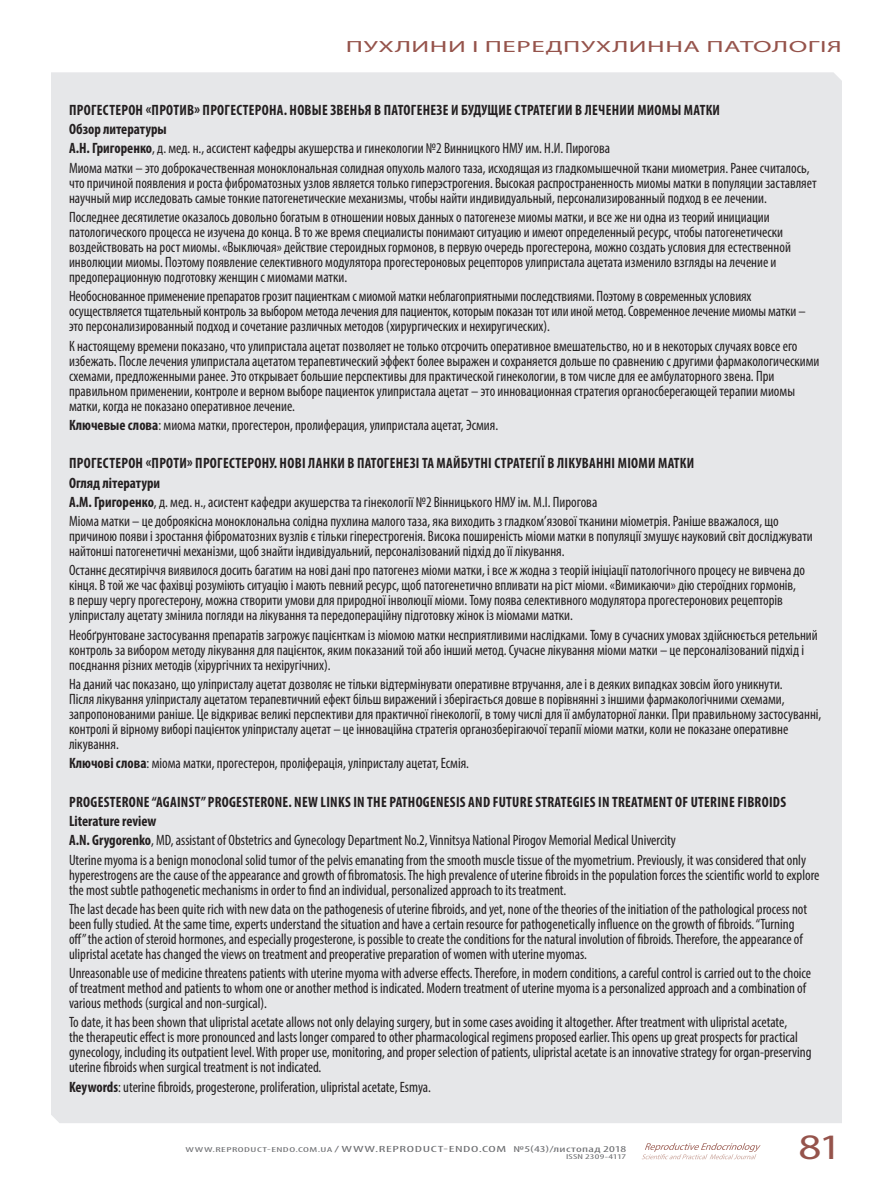
<style>
.page{position:relative;width:893px;height:1187px;background:#fff}
.page>*{position:absolute;margin:0;border:0;box-sizing:border-box;transform-origin:0 0}
.t1{font:35.85px "Myriad Pro";color:#95534b;scale:1.25 1}
.t2{font:16.2px "Myriad Pro";letter-spacing:.02em;color:#95534b;scale:1.67 1}
.t3{font:condensed 15px/15px "Myriad Pro";color:#231f20}
.t4{font:condensed 9px "Myriad Pro";letter-spacing:.035em;color:#6c6d70;scale:1.82 1}
.t5{font:condensed 7.2px "Myriad Pro";letter-spacing:.01em;color:#6c6d70;scale:1.67 1}
.s1{font-weight:700}
.s2{font-size:7.2px}
</style>
<div class="page">
<svg style="left:642px;top:1143px;width:119px;height:16px"></svg>
<div style="left:51px;top:72px;width:791px;height:1051px;background:#e6e7e9"></div>
<p class="t2" style="left:346px;top:36px;width:298px">ПУХЛИНИ І ПЕРЕДПУХЛИННА ПАТОЛОГІЯ</p>
<p class="t3" style="left:69px;top:100px;width:742px;line-height:19.2px"><span class="s1">ПРОГЕСТЕРОН «ПРОТИВ» ПРОГЕСТЕРОНА. НОВЫЕ ЗВЕНЬЯ В ПАТОГЕНЕЗЕ И БУДУЩИЕ СТРАТЕГИИ В ЛЕЧЕНИИ МИОМЫ МАТКИ<br>Обзор литературы<br>А.Н. Григоренко</span>, д. мед. н., ассистент кафедры акушерства и гинекологии №2 Винницкого НМУ им. Н.И. Пирогова<br>Миома матки – это доброкачественная моноклональная солидная опухоль малого таза, исходящая из гладкомышечной ткани миометрия. Ранее считалось,</p>
<p class="t3" style="left:69px;top:175px;width:749px">что причиной появления и роста фиброматозных узлов является только гиперэстрогения. Высокая распространенность миомы матки в популяции заставляет научный мир исследовать самые тонкие патогенетические механизмы, чтобы найти индивидуальный, персонализированный подход в ее лечении.</p>
<p class="t3" style="left:69px;top:209px;width:723px">Последнее десятилетие оказалось довольно богатым в отношении новых данных о патогенезе миомы матки, и все же ни одна из теорий инициации патологического процесса не изучена до конца. В то же время специалисты понимают ситуацию и имеют определенный ресурс, чтобы патогенетически воздействовать на рост миомы. «Выключая» действие стероидных гормонов, в первую очередь прогестерона, можно создать условия для естественной инволюции миомы. Поэтому появление селективного модулятора прогестероновых рецепторов улипристала ацетата изменило взгляды на лечение и предоперационную подготовку женщин с миомами матки.</p>
<p class="t3" style="left:69px;top:288px;width:738px">Необоснованное применение препаратов грозит пациенткам с миомой матки неблагоприятными последствиями. Поэтому в современных условиях осуществляется тщательный контроль за выбором метода лечения для пациенток, которым показан тот или иной метод. Современное лечение миомы матки – это персонализированный подход и сочетание различных методов (хирургических и нехиругических).</p>
<p class="t3" style="left:69px;top:338px;width:752px">К настоящему времени показано, что улипристала ацетат позволяет не только отсрочить оперативное вмешательство, но и в некоторых случаях вовсе его избежать. После лечения улипристала ацетатом терапевтический эффект более выражен и сохраняется дольше по сравнению с другими фармакологическими схемами, предложенными ранее. Это открывает большие перспективы для практической гинекологии, в том числе для ее амбулаторного звена. При правильном применении, контроле и верном выборе пациенток улипристала ацетат – это инновационная стратегия органосберегающей терапии миомы матки, когда не показано оперативное лечение.</p>
<p class="t3" style="left:69px;top:417px;width:431px"><span class="s1">Ключевые слова</span>: миома матки, прогестерон, пролиферация, улипристала ацетат, Эсмия.</p>
<p class="t3" style="left:69px;top:453px;width:711px;line-height:19.2px"><span class="s1">ПРОГЕСТЕРОН «ПРОТИ» ПРОГЕСТЕРОНУ. НОВІ ЛАНКИ В ПАТОГЕНЕЗІ ТА МАЙБУТНІ СТРАТЕГІЇ В ЛІКУВАННІ МІОМИ МАТКИ<br>Огляд літератури<br>А.М. Григоренко</span>, д. мед. н., асистент кафедри акушерства та гінекології №2 Вінницького НМУ ім. М.І. Пирогова<br>Міома матки – це доброякісна моноклональна солідна пухлина малого таза, яка виходить з гладком’язової тканини міометрія. Раніше вважалося, що</p>
<p class="t3" style="left:69px;top:528px;width:745px">причиною появи і зростання фіброматозних вузлів є тільки гіперестрогенія. Висока поширеність міоми матки в популяції змушує науковий світ досліджувати найтонші патогенетичні механізми, щоб знайти індивідуальний, персоналізований підхід до її лікування.</p>
<p class="t3" style="left:69px;top:562px;width:738px">Останнє десятиріччя виявилося досить багатим на нові дані про патогенез міоми матки, і все ж жодна з теорій ініціації патологічного процесу не вивчена до кінця. В той же час фахівці розуміють ситуацію і мають певний ресурс, щоб патогенетично впливати на ріст міоми. «Вимикаючи» дію стероїдних гормонів, в першу чергу прогестерону, можна створити умови для природної інволюції міоми. Тому поява селективного модулятора прогестеронових рецепторів уліпристалу ацетату змінила погляди на лікування та передопераційну підготовку жінок із міомами матки.</p>
<p class="t3" style="left:69px;top:627px;width:750px">Необґрунтоване застосування препаратів загрожує пацієнткам із міомою матки несприятливими наслідками. Тому в сучасних умовах здійснюється ретельний контроль за вибором методу лікування для пацієнток, яким показаний той або інший метод. Сучасне лікування міоми матки – це персоналізований підхід і поєднання різних методів (хірургічних та нехіругічних).</p>
<p class="t3" style="left:69px;top:676px;width:754px">На даний час показано, що уліпристалу ацетат дозволяє не тільки відтермінувати оперативне втручання, але і в деяких випадках зовсім його уникнути.<br>Після лікування уліпристалу ацетатом терапевтичний ефект більш виражений і зберігається довше в порівнянні з іншими фармакологічними схемами, запропонованими раніше. Це відкриває великі перспективи для практичної гінекології, в тому числі для її амбулаторної ланки. При правильному застосуванні, контролі й вірному виборі пацієнток уліпристалу ацетат – це інноваційна стратегія органозберігаючої терапії міоми матки, коли не показане оперативне лікування.</p>
<p class="t3" style="left:69px;top:755px;width:402px"><span class="s1">Ключові слова</span>: міома матки, прогестерон, проліферація, уліпристалу ацетат, Есмія.</p>
<p class="t3" style="left:69px;top:792px;width:739px;line-height:19.2px"><span class="s1">PROGESTERONE “AGAINST” PROGESTERONE. NEW LINKS IN THE PATHOGENESIS AND FUTURE STRATEGIES IN TREATMENT OF UTERINE FIBROIDS Literature review<br>A.N. Grygorenko</span>, MD, assistant of Obstetrics and Gynecology Department No.2, Vinnitsya National Pirogov Memorial Medical Univercity<br>Uterine myoma is a benign monoclonal solid tumor of the pelvis emanating from the smooth muscle tissue of the myometrium. Previously, it was considered that only</p>
<p class="t3" style="left:69px;top:866px;width:752px">hyperestrogens are the cause of the appearance and growth of fibromatosis. The high prevalence of uterine fibroids in the population forces the scientific world to explore the most subtle pathogenetic mechanisms in order to find an individual, personalized approach to its treatment.</p>
<p class="t3" style="left:69px;top:901px;width:740px">The last decade has been quite rich with new data on the pathogenesis of uterine fibroids, and yet, none of the theories of the initiation of the pathological process not been fully studied. At the same time, experts understand the situation and have a certain resource for pathogenetically influence on the growth of fibroids. “Turning off” the action of steroid hormones, and especially progesterone, is possible to create the conditions for the natural involution of fibroids. Therefore, the appearance of ulipristal acetate has changed the views on treatment and preoperative preparation of women with uterine myomas.</p>
<p class="t3" style="left:69px;top:965px;width:744px">Unreasonable use of medicine threatens patients with uterine myoma with adverse effects. Therefore, in modern conditions, a careful control is carried out to the choice of treatment method and patients to whom one or another method is indicated. Modern treatment of uterine myoma is a personalized approach and a combination of various methods (surgical and non-surgical).</p>
<p class="t3" style="left:69px;top:1014px;width:744px">To date, it has been shown that ulipristal acetate allows not only delaying surgery, but in some cases avoiding it altogether. After treatment with ulipristal acetate,<br>the therapeutic effect is more pronounced and lasts longer compared to other pharmacological regimens proposed earlier. This opens up great prospects for practical gynecology, including its outpatient level. With proper use, monitoring, and proper selection of patients, ulipristal acetate is an innovative strategy for organ-preserving uterine fibroids when surgical treatment is not indicated.</p>
<p class="t3" style="left:69px;top:1078px;width:364px"><span class="s1">Keywords</span>: uterine fibroids, progesterone, proliferation, ulipristal acetate, Esmya.</p>
<p class="t4" style="left:186px;top:1142px;width:244px"><span class="s2">WWW.REPRODUCT-ENDO.COM.UA</span> /WWW.REPRODUCT-ENDO.COM №5(43)/листопад 2018</p>
<p class="t5" style="left:566px;top:1152px;width:37px">ISSN 2309-4117</p>
<h1 class="t1" style="left:798px;top:1124px;width:36px">81</h1>
</div>
